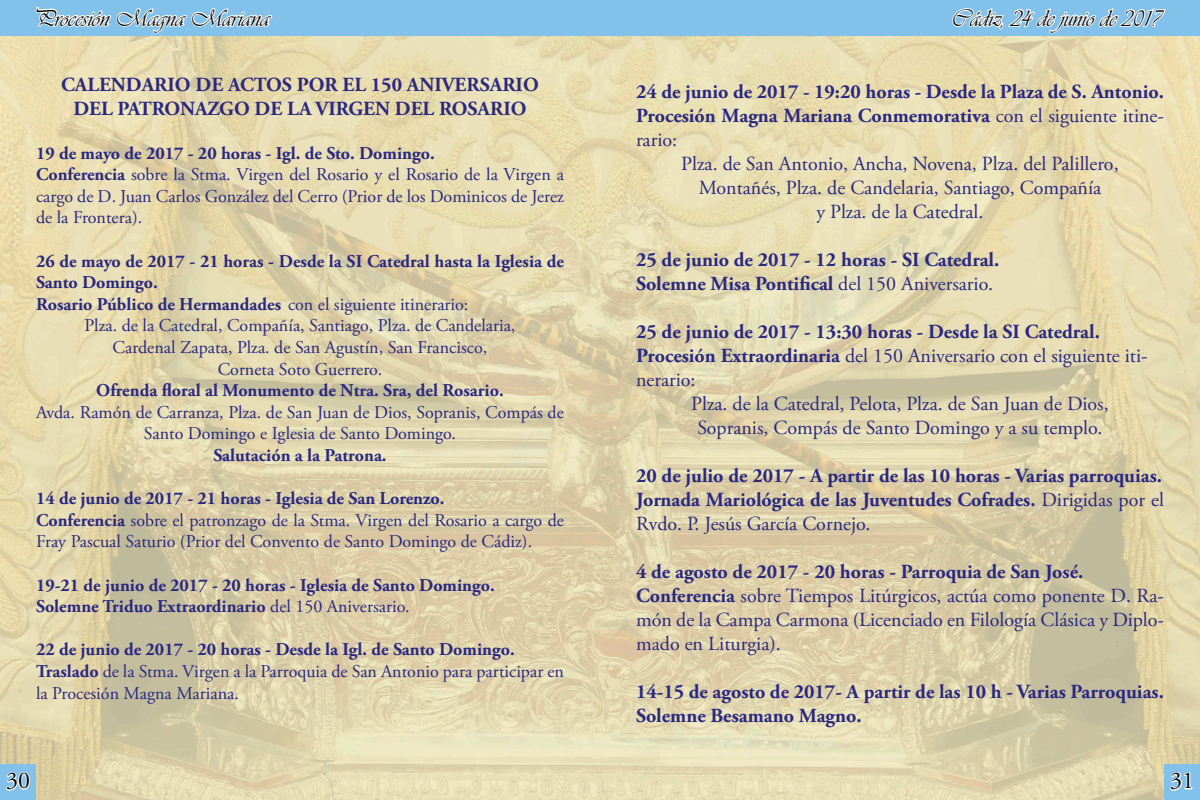
<style>
.page{position:relative;width:1200px;height:800px;background:#fff}
.page>*{position:absolute;margin:0;border:0;box-sizing:border-box;transform-origin:0 0}
.t1{font:24px "Vivaldi";color:#030505}
.t2{font:24px "Adobe Garamond Pro";color:#030505}
.t3{font:700 20px/24px "Adobe Garamond Pro";color:#2a2880}
.t4{font:20px/24px "Adobe Garamond Pro";color:#2a2880}
.t5{font:18px/21.6px "Adobe Garamond Pro";color:#2a2880}
.t6{font:700 18px/21.6px "Adobe Garamond Pro";color:#2a2880}
.s1{font-weight:700}
.s2{font-weight:400}
</style>
<div class="page">
<img style="left:0;top:36px;width:1200px;height:764px">
<img style="left:0;top:764px;width:36px;height:36px">
<img style="left:1164px;top:764px;width:36px;height:36px">
<svg style="left:5px;top:771px;width:26px;height:21px"></svg>
<svg style="left:1169px;top:771px;width:23px;height:21px"></svg>
<svg style="left:34px;top:2px;width:241px;height:57px"></svg>
<svg style="left:949px;top:5px;width:218px;height:42px"></svg>
<h1 class="t1" style="left:32px;top:4px;width:238px">Procesión Magna Mariana</h1>
<h1 class="t1" style="left:952px;top:4px;width:211px">Cádiz, 24 de junio de 2017</h1>
<p class="t3" style="left:61px;top:74px;width:479px;text-align:center">CALENDARIO DE ACTOS POR EL 150 ANIVERSARIO<br>DEL PATRONAZGO DE LA VIRGEN DEL ROSARIO</p>
<p class="t5" style="left:36px;top:143px;width:530px"><span class="s1">19 de mayo de 2017 - 20 horas - Igl. de Sto. Domingo.<br>Conferencia</span> sobre la Stma. Virgen del Rosario y el Rosario de la Virgen a cargo de D. Juan Carlos González del Cerro (Prior de los Dominicos de Jerez de la Frontera).</p>
<p class="t6" style="left:36px;top:251px;width:530px">26 de mayo de 2017 - 21 horas - Desde la SI Catedral hasta la Iglesia de</p>
<p class="t6" style="left:36px;top:272px;width:123px">Santo Domingo.</p>
<p class="t6" style="left:36px;top:294px;width:434px">Rosario Público de Hermandades <span class="s2">con el siguiente itinerario:</span></p>
<p class="t5" style="left:85px;top:316px;width:432px">Plza. de la Catedral, Compañía, Santiago, Plza. de Candelaria,</p>
<p class="t5" style="left:113px;top:337px;width:376px">Cardenal Zapata, Plza. de San Agustín, San Francisco,</p>
<p class="t5" style="left:218px;top:359px;width:166px">Corneta Soto Guerrero.</p>
<p class="t6" style="left:96px;top:380px;width:409px">Ofrenda floral al Monumento de Ntra. Sra, del Rosario.</p>
<p class="t5" style="left:36px;top:402px;width:529px;text-align:center">Avda. Ramón de Carranza, Plza. de San Juan de Dios, Sopranis, Compás de<br>Santo Domingo e Iglesia de Santo Domingo.</p>
<p class="t6" style="left:213px;top:445px;width:175px">Salutación a la Patrona.</p>
<p class="t5" style="left:36px;top:488px;width:530px"><span class="s1">14 de junio de 2017 - 21 horas - Iglesia de San Lorenzo.<br>Conferencia</span> sobre el patronzago de la Stma. Virgen del Rosario a cargo de<br>Fray Pascual Saturio (Prior del Convento de Santo Domingo de Cádiz).</p>
<p class="t6" style="left:36px;top:575px;width:460px">19-21 de junio de 2017 - 20 horas - Iglesia de Santo Domingo.<br>Solemne Triduo Extraordinario <span class="s2">del 150 Aniversario.</span></p>
<p class="t5" style="left:36px;top:640px;width:529px"><span class="s1">22 de junio de 2017 - 20 horas - Desde la Igl. de Santo Domingo.<br>Traslado</span> de la Stma. Virgen a la Parroquia de San Antonio para participar en la Procesión Magna Mariana.</p>
<p class="t3" style="left:636px;top:80px;width:529px">24 de junio de 2017 - 19:20 horas - Desde la Plaza de S. Antonio.</p>
<p class="t3" style="left:636px;top:104px;width:529px">Procesión Magna Mariana Conmemorativa <span class="s2">con el siguiente itine-</span></p>
<p class="t4" style="left:636px;top:128px;width:43px">rario:</p>
<p class="t4" style="left:681px;top:152px;width:439px">Plza. de San Antonio, Ancha, Novena, Plza. del Palillero,</p>
<p class="t4" style="left:699px;top:176px;width:404px">Montañés, Plza. de Candelaria, Santiago, Compañía</p>
<p class="t4" style="left:816px;top:200px;width:169px">y Plza. de la Catedral.</p>
<p class="t3" style="left:636px;top:248px;width:365px">25 de junio de 2017 - 12 horas - SI Catedral.<br>Solemne Misa Pontifical <span class="s2">del 150 Aniversario.</span></p>
<p class="t3" style="left:636px;top:320px;width:465px">25 de junio de 2017 - 13:30 horas - Desde la SI Catedral.</p>
<p class="t4" style="left:636px;top:344px;width:513px"><span class="s1">Procesión Extraordinaria</span> del 150 Aniversario con el siguiente iti-</p>
<p class="t4" style="left:636px;top:368px;width:61px">nerario:</p>
<p class="t4" style="left:691px;top:392px;width:419px">Plza. de la Catedral, Pelota, Plza. de San Juan de Dios,</p>
<p class="t4" style="left:697px;top:416px;width:407px">Sopranis, Compás de Santo Domingo y a su templo.</p>
<p class="t3" style="left:636px;top:464px;width:529px;text-align:justify">20 de julio de 2017 - A partir de las 10 horas - Varias parroquias.<br>Jornada Mariológica de las Juventudes Cofrades. <span class="s2">Dirigidas por el Rvdo. P. Jesús García Cornejo.</span></p>
<p class="t4" style="left:636px;top:560px;width:530px"><span class="s1">4 de agosto de 2017 - 20 horas - Parroquia de San José.<br>Conferencia</span> sobre Tiempos Litúrgicos, actúa como ponente D. Ra&shy;món de la Campa Carmona (Licenciado en Filología Clásica y Diplo&shy;mado en Liturgia).</p>
<p class="t3" style="left:636px;top:680px;width:529px">14-15 de agosto de 2017- A partir de las 10 h - Varias Parroquias.<br>Solemne Besamano Magno.</p>
<h1 class="t2" style="left:6px;top:766px;width:25px">30</h1>
<h1 class="t2" style="left:1170px;top:766px;width:25px">31</h1>
</div>
